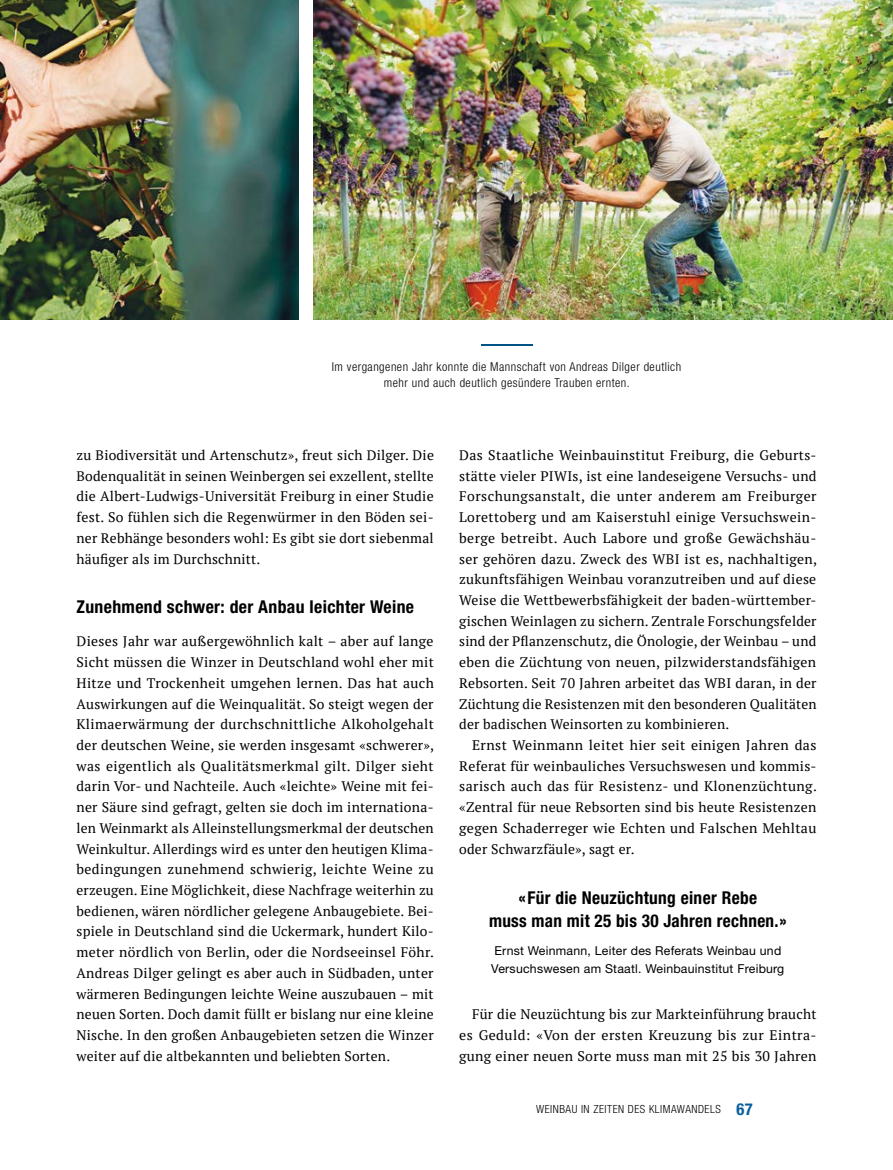
<style>
.page{position:relative;width:893px;height:1170px;background:#fff}
.page>*{position:absolute;margin:0;border:0;box-sizing:border-box;transform-origin:0 0}
.t1{font:700 condensed 17.7px/23.5px "Helvetica Neue LT Std";letter-spacing:.02em;color:#000;text-align:center}
.t2{font:13.8px/20.7px "PT Serif";letter-spacing:.015em;color:#000;text-align:justify}
.t3{font:300 condensed 12.3px/16.5px "Helvetica Neue LT Std";letter-spacing:.04em;color:#000;text-align:center}
.t4{font:12.3px/17.2px "Helvetica Neue LT Std";letter-spacing:.02em;color:#000}
.t5{font:300 condensed 11.25px "Helvetica Neue LT Std";letter-spacing:.045em;color:#000}
.s1{font-weight:700;font-size:16.5px;color:#095f9d}
</style>
<div class="page">
<hr style="left:481px;top:344px;width:51px;height:2px;background:#005287">
<img style="left:313px;top:0;width:580px;height:319px">
<img style="left:0;top:0;width:298px;height:319px">
<p class="t3" style="left:332px;top:358px;width:351px">Im vergangenen Jahr konnte die Mannschaft von Andreas Dilger deutlich mehr und auch deutlich gesündere Trauben ernten.</p>
<p class="t2" style="left:77px;top:444px;width:359px">zu Biodiversität und Artenschutz», freut sich Dilger. Die Bodenqualität in seinen Weinbergen sei exzellent, stellte die Albert-Ludwigs-Universität Freiburg in einer Studie fest. So fühlen sich die Regenwürmer in den Böden sei&shy;ner Rebhänge besonders wohl: Es gibt sie dort siebenmal häufiger als im Durchschnitt.</p>
<p class="t1" style="left:77px;top:594px;width:339px">Zunehmend schwer: der Anbau leichter Weine</p>
<p class="t2" style="left:77px;top:631px;width:359px;text-align:left">Dieses Jahr war außergewöhnlich kalt – aber auf lange Sicht müssen die Winzer in Deutschland wohl eher mit Hitze und Trockenheit umgehen lernen. Das hat auch Auswirkungen auf die Weinqualität. So steigt wegen der Klimaerwärmung der durchschnittliche Alkoholgehalt der deutschen Weine, sie werden insgesamt «schwerer», was eigentlich als Qualitätsmerkmal gilt. Dilger sieht darin Vor- und Nachteile. Auch «leichte» Weine mit fei&shy;ner Säure sind gefragt, gelten sie doch im internationa&shy;len Weinmarkt als Alleinstellungsmerkmal der deutschen Weinkultur. Allerdings wird es unter den heutigen Klima&shy;bedingungen zunehmend schwierig, leichte Weine zu erzeugen. Eine Möglichkeit, diese Nachfrage weiterhin zu bedienen, wären nördlicher gelegene Anbaugebiete. Bei&shy;spiele in Deutschland sind die Uckermark, hundert Kilo&shy;meter nördlich von Berlin, oder die Nordseeinsel Föhr.<br>Andreas Dilger gelingt es aber auch in Südbaden, unter wärmeren Bedingungen leichte Weine auszubauen – mit neuen Sorten. Doch damit füllt er bislang nur eine kleine Nische. In den großen Anbaugebieten setzen die Winzer weiter auf die altbekannten und beliebten Sorten.</p>
<p class="t2" style="left:459px;top:444px;width:359px">Das Staatliche Weinbauinstitut Freiburg, die Geburts&shy;stätte vieler PIWIs, ist eine landeseigene Versuchs- und Forschungsanstalt, die unter anderem am Freiburger Lorettoberg und am Kaiserstuhl einige Versuchswein&shy;berge betreibt. Auch Labore und große Gewächshäu&shy;ser gehören dazu. Zweck des WBI ist es, nachhaltigen, zukunftsfähigen Weinbau voranzutreiben und auf diese Weise die Wettbewerbsfähigkeit der baden-württember&shy;gischen Weinlagen zu sichern. Zentrale Forschungsfelder sind der Pflanzenschutz, die Önologie, der Weinbau – und eben die Züchtung von neuen, pilzwiderstandsfähigen Rebsorten. Seit 70 Jahren arbeitet das WBI daran, in der Züchtung die Resistenzen mit den besonderen Qualitäten der badischen Weinsorten zu kombinieren.</p>
<p class="t2" style="left:459px;top:734px;width:359px;text-indent:13px">Ernst Weinmann leitet hier seit einigen Jahren das Referat für weinbauliches Versuchswesen und kommis&shy;sarisch auch das für Resistenz- und Klonenzüchtung. «Zentral für neue Rebsorten sind bis heute Resistenzen gegen Schaderreger wie Echten und Falschen Mehltau oder Schwarzfäule», sagt er.</p>
<p class="t1" style="left:489px;top:885px;width:299px">«Für die Neuzüchtung einer Rebe<br>muss man mit 25 bis 30 Jahren rechnen.»</p>
<p class="t4" style="left:491px;top:941px;width:295px">Ernst Weinmann, Leiter des Referats Weinbau und<br>Versuchswesen am Staatl. Weinbauinstitut Freiburg</p>
<p class="t2" style="left:459px;top:1003px;width:359px;text-indent:13px">Für die Neuzüchtung bis zur Markteinführung braucht es Geduld: «Von der ersten Kreuzung bis zur Eintra&shy;gung einer neuen Sorte muss man mit 25 bis 30 Jahren</p>
<p class="t5" style="left:536px;top:1102px;width:218px">WEINBAU IN ZEITEN DES KLIMAWANDELS <span class="s1">67</span></p>
</div>
